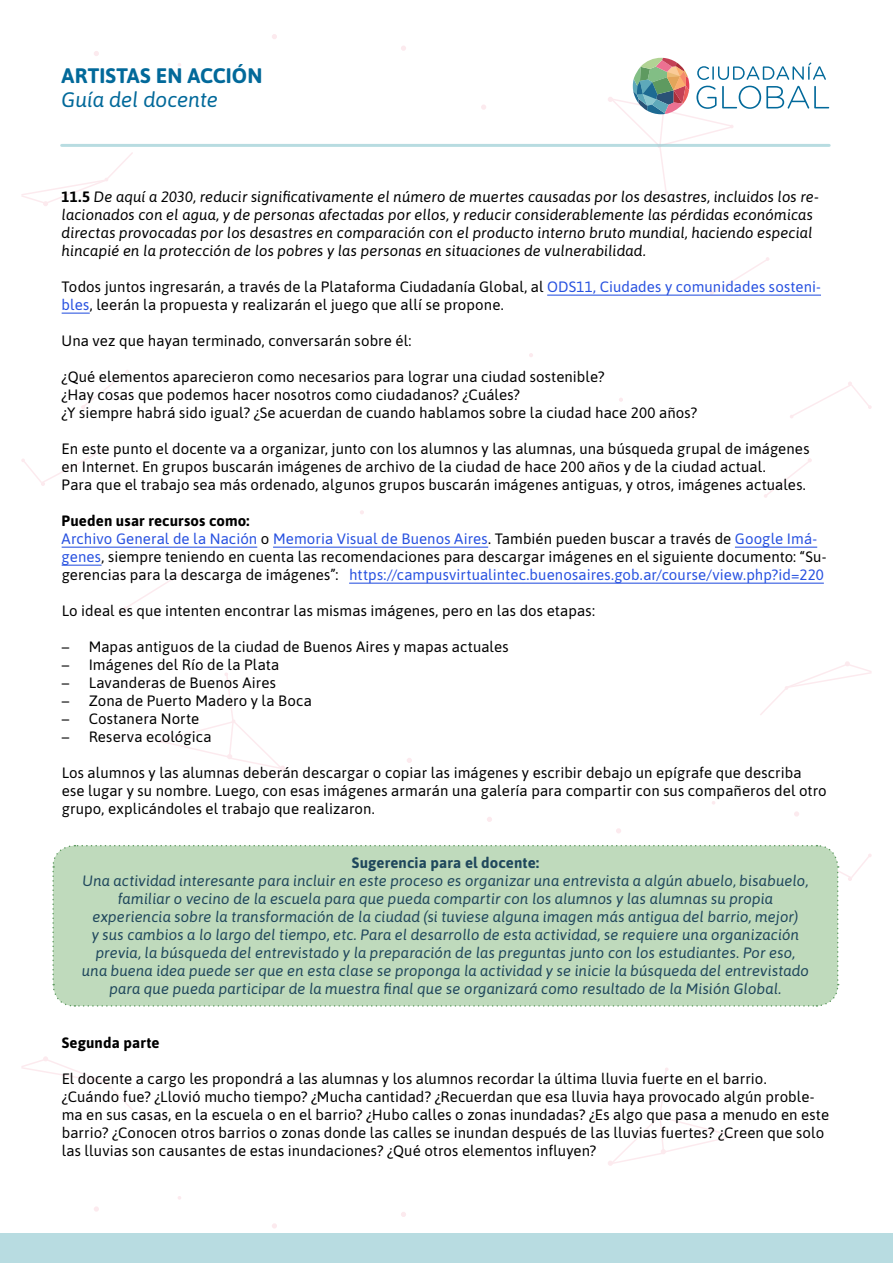
<style>
.page{position:relative;width:893px;height:1263px;background:#fff}
.page>*{position:absolute;margin:0;border:0;box-sizing:border-box;transform-origin:0 0}
.t1{font:700 21px "Asap";letter-spacing:.005em;color:#02699a}
.t2{font:italic 21px "Asap";letter-spacing:-.005em;color:#02699a}
.t3{font:15px/18px "Asap";letter-spacing:.005em;color:#000}
.t4{font:italic 15px/18px "Asap";letter-spacing:.01em;color:#1f475c;text-align:center}
.t5{font:italic 15px/18px "Asap";letter-spacing:.005em;color:#000}
.t6{font:700 15px "Asap";letter-spacing:.01em;color:#1f475c}
.t7{font:700 15px "Asap";letter-spacing:.01em;color:#000}
.s1{font-weight:700;font-style:normal}
.s2{color:#2751e0}
.s3{font-weight:700}
</style>
<div class="page">
<svg style="left:94px;top:51px;width:5px;height:5px"></svg>
<svg style="left:272px;top:34px;width:5px;height:5px"></svg>
<svg style="left:401px;top:46px;width:5px;height:5px"></svg>
<svg style="left:481px;top:105px;width:5px;height:5px"></svg>
<svg style="left:619px;top:398px;width:4px;height:4px"></svg>
<svg style="left:529px;top:353px;width:4px;height:4px"></svg>
<svg style="left:81px;top:370px;width:48px;height:39px"></svg>
<svg style="left:21px;top:152px;width:112px;height:54px"></svg>
<svg style="left:710px;top:257px;width:59px;height:38px"></svg>
<svg style="left:790px;top:382px;width:82px;height:36px"></svg>
<svg style="left:794px;top:811px;width:5px;height:6px"></svg>
<svg style="left:616px;top:828px;width:5px;height:5px"></svg>
<svg style="left:487px;top:817px;width:5px;height:5px"></svg>
<svg style="left:407px;top:758px;width:5px;height:5px"></svg>
<svg style="left:270px;top:466px;width:4px;height:4px"></svg>
<svg style="left:360px;top:510px;width:4px;height:4px"></svg>
<svg style="left:764px;top:458px;width:48px;height:40px"></svg>
<svg style="left:760px;top:661px;width:112px;height:54px"></svg>
<svg style="left:159px;top:673px;width:126px;height:98px"></svg>
<svg style="left:124px;top:573px;width:59px;height:37px"></svg>
<svg style="left:21px;top:449px;width:82px;height:37px"></svg>
<svg style="left:94px;top:1206px;width:5px;height:6px"></svg>
<svg style="left:272px;top:1223px;width:5px;height:5px"></svg>
<svg style="left:401px;top:1212px;width:5px;height:5px"></svg>
<svg style="left:481px;top:1153px;width:5px;height:5px"></svg>
<svg style="left:21px;top:1056px;width:112px;height:54px"></svg>
<svg style="left:608px;top:1068px;width:126px;height:98px"></svg>
<div style="left:0;top:1234px;width:893px;height:29px;background:#b8dce1"></div>
<svg style="left:608px;top:58px;width:221px;height:137px"></svg>
<hr style="left:62px;top:144px;width:767px;height:3px;background:#8ac6ce">
<hr style="left:547px;top:295px;width:274px;height:1px;background:#2751e0">
<svg style="left:62px;top:313px;width:28px;height:1px"></svg>
<hr style="left:62px;top:547px;width:195px;height:1px;background:#2751e0">
<hr style="left:273px;top:547px;width:215px;height:1px;background:#2751e0">
<hr style="left:735px;top:547px;width:82px;height:1px;background:#2751e0">
<hr style="left:62px;top:565px;width:40px;height:1px;background:#2751e0">
<hr style="left:349px;top:583px;width:475px;height:1px;background:#2751e0">
<div style="left:52px;top:844px;width:820px;height:163px;background:#bfdabc"></div>
<h1 class="t1" style="left:62px;top:61px;width:202px">ARTISTAS EN ACCIÓN</h1>
<h1 class="t2" style="left:62px;top:86px;width:158px">Guía del docente</h1>
<p class="t5" style="left:62px;top:187px;width:759px"><span class="s1">11.5</span> De aquí a 2030, reducir significativamente el número de muertes causadas por los desastres, incluidos los re&shy;lacionados con el agua, y de personas afectadas por ellos, y reducir considerablemente las pérdidas económicas directas provocadas por los desastres en comparación con el producto interno bruto mundial, haciendo especial hincapié en la protección de los pobres y las personas en situaciones de vulnerabilidad.</p>
<p class="t3" style="left:62px;top:277px;width:761px">Todos juntos ingresarán, a través de la Plataforma Ciudadanía Global, al <span class="s2">ODS11, Ciudades y comunidades sosteni&shy;bles</span>, leerán la propuesta y realizarán el juego que allí se propone.</p>
<p class="t3" style="left:62px;top:331px;width:351px">Una vez que hayan terminado, conversarán sobre él:</p>
<p class="t3" style="left:62px;top:367px;width:637px">¿Qué elementos aparecieron como necesarios para lograr una ciudad sostenible?<br>¿Hay cosas que podemos hacer nosotros como ciudadanos? ¿Cuáles?<br>¿Y siempre habrá sido igual? ¿Se acuerdan de cuando hablamos sobre la ciudad hace 200 años?</p>
<p class="t3" style="left:62px;top:439px;width:749px">En este punto el docente va a organizar, junto con los alumnos y las alumnas, una búsqueda grupal de imágenes en Internet. En grupos buscarán imágenes de archivo de la ciudad de hace 200 años y de la ciudad actual.<br>Para que el trabajo sea más ordenado, algunos grupos buscarán imágenes antiguas, y otros, imágenes actuales.</p>
<p class="t3" style="left:62px;top:511px;width:766px"><span class="s3">Pueden usar recursos como:<br></span><span class="s2">Archivo General de la Nación</span> o <span class="s2">Memoria Visual de Buenos Aires</span>. También pueden buscar a través de <span class="s2">Google Imá&shy;genes</span>, siempre teniendo en cuenta las recomendaciones para descargar imágenes en el siguiente documento: “Su&shy;gerencias para la descarga de imágenes”: <span class="s2">https://campusvirtualintec.buenosaires.gob.ar/course/view.php?id=220</span></p>
<p class="t3" style="left:62px;top:601px;width:535px">Lo ideal es que intenten encontrar las mismas imágenes, pero en las dos etapas:</p>
<p class="t3" style="left:62px;top:637px;width:448px">– Mapas antiguos de la ciudad de Buenos Aires y mapas actuales</p>
<p class="t3" style="left:62px;top:655px;width:219px">– Imágenes del Río de la Plata</p>
<p class="t3" style="left:62px;top:673px;width:216px">– Lavanderas de Buenos Aires</p>
<p class="t3" style="left:62px;top:691px;width:252px">– Zona de Puerto Madero y la Boca</p>
<p class="t3" style="left:62px;top:709px;width:139px">– Costanera Norte</p>
<p class="t3" style="left:62px;top:727px;width:151px">– Reserva ecológica</p>
<p class="t3" style="left:62px;top:763px;width:767px">Los alumnos y las alumnas deberán descargar o copiar las imágenes y escribir debajo un epígrafe que describa ese lugar y su nombre. Luego, con esas imágenes armarán una galería para compartir con sus compañeros del otro grupo, explicándoles el trabajo que realizaron.</p>
<p class="t6" style="left:352px;top:852px;width:189px">Sugerencia para el docente:</p>
<p class="t4" style="left:82px;top:871px;width:729px">Una actividad interesante para incluir en este proceso es organizar una entrevista a algún abuelo, bisabuelo, familiar o vecino de la escuela para que pueda compartir con los alumnos y las alumnas su propia experiencia sobre la transformación de la ciudad (si tuviese alguna imagen más antigua del barrio, mejor)<br>y sus cambios a lo largo del tiempo, etc. Para el desarrollo de esta actividad, se requiere una organización previa, la búsqueda del entrevistado y la preparación de las preguntas junto con los estudiantes. Por eso, una buena idea puede ser que en esta clase se proponga la actividad y se inicie la búsqueda del entrevistado para que pueda participar de la muestra final que se organizará como resultado de la Misión Global.</p>
<p class="t7" style="left:62px;top:1032px;width:100px">Segunda parte</p>
<p class="t3" style="left:62px;top:1069px;width:769px">El docente a cargo les propondrá a las alumnas y los alumnos recordar la última lluvia fuerte en el barrio.<br>¿Cuándo fue? ¿Llovió mucho tiempo? ¿Mucha cantidad? ¿Recuerdan que esa lluvia haya provocado algún proble&shy;ma en sus casas, en la escuela o en el barrio? ¿Hubo calles o zonas inundadas? ¿Es algo que pasa a menudo en este barrio? ¿Conocen otros barrios o zonas donde las calles se inundan después de las lluvias fuertes? ¿Creen que solo las lluvias son causantes de estas inundaciones? ¿Qué otros elementos influyen?</p>
</div>
